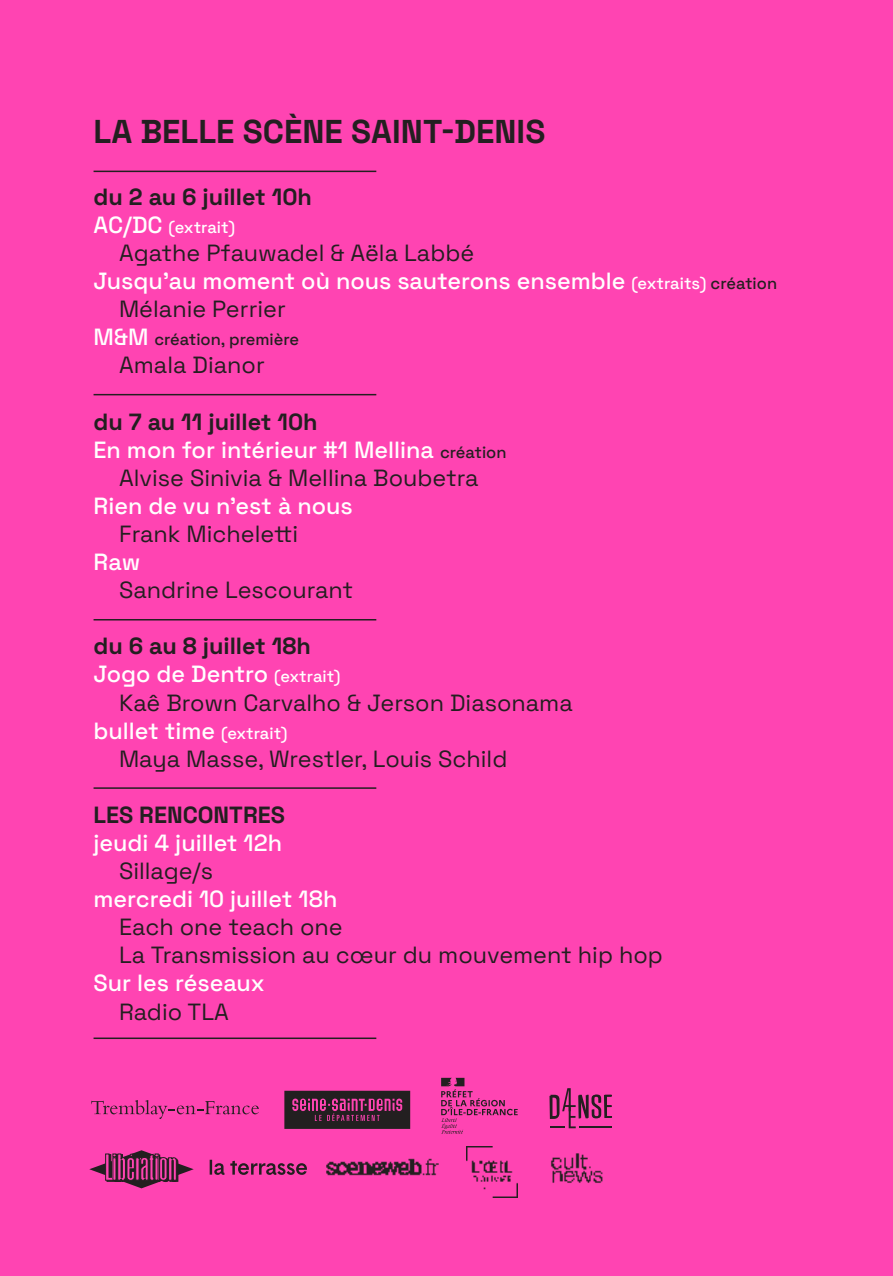
<style>
.page{position:relative;width:893px;height:1276px;background:#ff44b2}
.page>*{position:absolute;margin:0;border:0;box-sizing:border-box;transform-origin:0 0}
.t1{font:300 33px "Space Grotesk";color:#231f20}
.t2{font:300 23.4px/28.2px "Space Grotesk";color:#231f20}
.t3{font:300 23.4px "Space Grotesk";color:#fff}
.t4{font:300 16.5px "Space Grotesk";color:#231f20}
.t5{font:300 16.5px "Space Grotesk";color:#fff}
.s1{font-size:23.4px}
.s2{font-size:16.5px}
.s3{font-size:16.5px;color:#231f20}
.s4{font-size:23.4px;color:#fff}
</style>
<div class="page">
<hr style="left:94px;top:394px;width:282px;height:1px;background:#231f20">
<hr style="left:94px;top:171px;width:282px;height:1px;background:#231f20">
<hr style="left:94px;top:619px;width:282px;height:1px;background:#231f20">
<hr style="left:94px;top:787px;width:282px;height:2px;background:#231f20">
<hr style="left:94px;top:1037px;width:282px;height:2px;background:#231f20">
<svg style="left:91px;top:1100px;width:168px;height:19px"></svg>
<svg style="left:284px;top:1090px;width:126px;height:39px;background:#4a253a"></svg>
<svg style="left:441px;top:1077px;width:77px;height:56px"></svg>
<svg style="left:549px;top:1088px;width:63px;height:40px"></svg>
<svg style="left:210px;top:1159px;width:97px;height:16px"></svg>
<img style="left:326px;top:1158px;width:113px;height:18px">
<img style="left:551px;top:1153px;width:52px;height:30px">
<img style="left:466px;top:1146px;width:51px;height:51px">
<svg style="left:89px;top:1150px;width:105px;height:38px"></svg>
<h1 class="t1" style="left:94px;top:107px;width:453px">LA BELLE SCÈNE SAINT-DENIS</h1>
<p class="t2" style="left:94px;top:181px;width:220px">du 2 au 6 juillet 10h</p>
<p class="t5" style="left:94px;top:215px;width:143px"><span class="s1">AC/DC</span> (extrait)</p>
<p class="t2" style="left:119px;top:237px;width:357px">Agathe Pfauwadel &amp; Aëla Labbé</p>
<p class="t3" style="left:94px;top:264px;width:685px">Jusqu’au moment où nous sauterons ensemble <span class="s2">(extraits)</span> <span class="s3">création</span></p>
<p class="t2" style="left:119px;top:294px;width:168px">Mélanie Perrier</p>
<p class="t4" style="left:94px;top:327px;width:207px"><span class="s4">M&amp;M</span> création, première</p>
<p class="t2" style="left:119px;top:350px;width:147px">Amala Dianor</p>
<p class="t2" style="left:94px;top:406px;width:226px">du 7 au 11 juillet 10h</p>
<p class="t3" style="left:94px;top:432px;width:414px">En mon for intérieur #1 Mellina <span class="s3">création</span></p>
<p class="t2" style="left:119px;top:462px;width:361px">Alvise Sinivia &amp; Mellina Boubetra</p>
<p class="t3" style="left:94px;top:488px;width:261px">Rien de vu n’est à nous</p>
<p class="t2" style="left:119px;top:518px;width:181px">Frank Micheletti</p>
<p class="t3" style="left:94px;top:545px;width:48px">Raw</p>
<p class="t2" style="left:119px;top:574px;width:236px">Sandrine Lescourant</p>
<p class="t2" style="left:94px;top:631px;width:219px">du 6 au 8 juillet 18h</p>
<p class="t3" style="left:94px;top:657px;width:249px">Jogo de Dentro <span class="s2">(extrait)</span></p>
<p class="t2" style="left:119px;top:687px;width:455px">Kaê Brown Carvalho &amp; Jerson Diasonama</p>
<p class="t3" style="left:94px;top:713px;width:196px">bullet time <span class="s2">(extrait)</span></p>
<p class="t2" style="left:119px;top:743px;width:390px">Maya Masse, Wrestler, Louis Schild</p>
<p class="t2" style="left:94px;top:799px;width:193px">LES RENCONTRES</p>
<p class="t3" style="left:94px;top:825px;width:190px">jeudi 4 juillet 12h</p>
<p class="t2" style="left:119px;top:855px;width:96px">Sillage/s</p>
<p class="t3" style="left:94px;top:882px;width:245px">mercredi 10 juillet 18h</p>
<p class="t2" style="left:119px;top:911px;width:545px">Each one teach one<br>La Transmission au cœur du mouvement hip hop</p>
<p class="t3" style="left:94px;top:966px;width:173px">Sur les réseaux</p>
<p class="t2" style="left:119px;top:996px;width:111px">Radio TLA</p>
</div>
